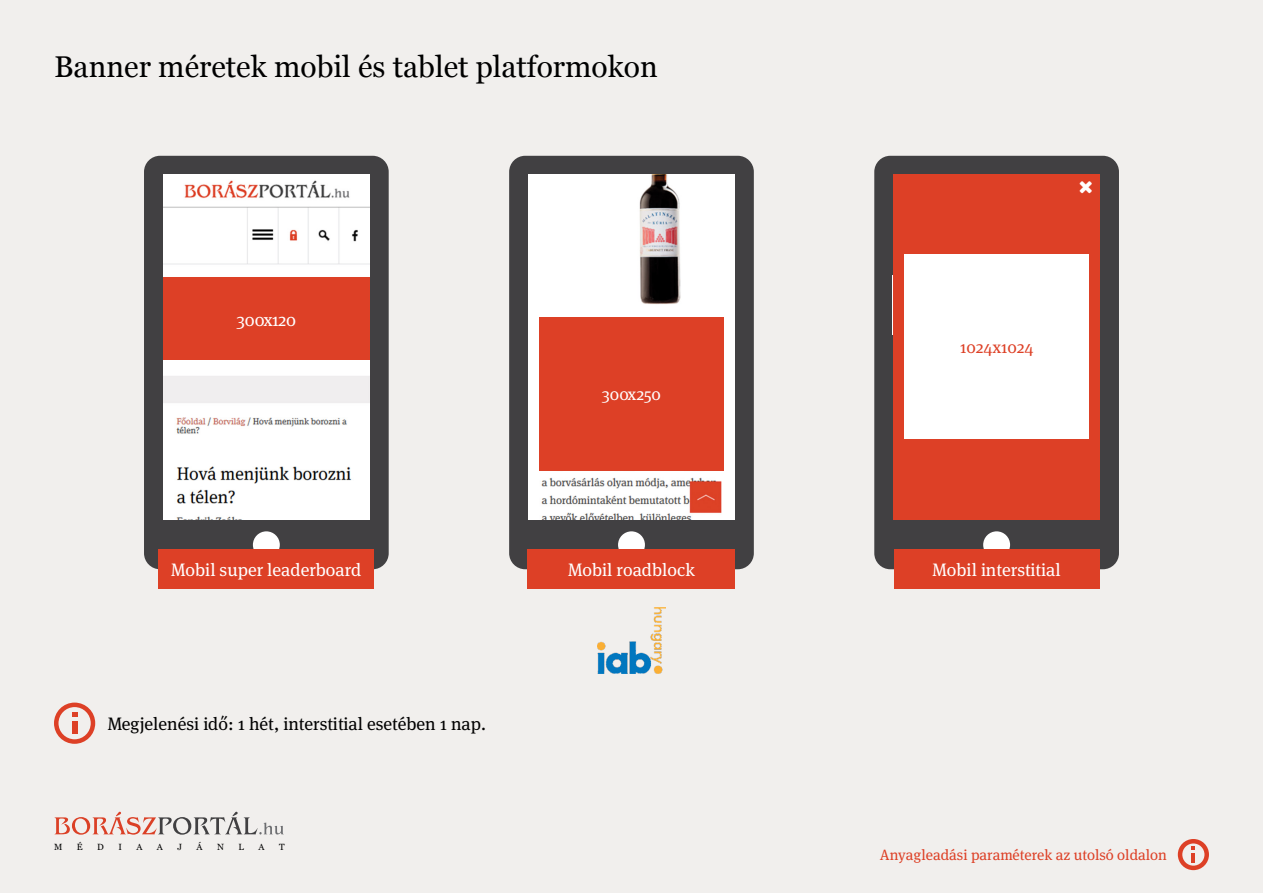
<style>
.page{position:relative;width:1263px;height:893px;background:#f1efed}
.page>*{position:absolute;margin:0;border:0;box-sizing:border-box;transform-origin:0 0}
.t1{font:30px "Georgia";color:#000}
.t2{font:18px "FF Meta Serif Pro";color:#fff}
.t3{font:18px "FF Meta Serif Pro";color:#000}
.t4{font:18px "FF Meta Serif Pro";letter-spacing:-.025em;color:#fff}
.t5{font:17.1px "FF Meta Serif Pro";color:#dd4026}
.t6{font:17.1px "FF Meta Serif Pro";color:#fff}
.t7{font:15px "FF Meta Serif Pro";color:#dd4026}
.t8{font:9px "Georgia";color:#000}
</style>
<div class="page">
<svg style="left:54px;top:812px;width:230px;height:23px"></svg>
<div style="left:1178px;top:839px;width:31px;height:31px;border:4px solid #dd4026;border-radius:50%"></div>
<hr style="left:1191px;top:853px;width:4px;height:10px;background:#dd4026">
<svg style="left:1191px;top:846px;width:4px;height:4px"></svg>
<div style="left:54px;top:703px;width:41px;height:41px;border:4px solid #dd4026;border-radius:50%"></div>
<div style="left:72px;top:721px;width:5px;height:13px;background:#dd4026"></div>
<svg style="left:72px;top:712px;width:5px;height:5px"></svg>
<div style="left:509px;top:156px;width:245px;height:413px;background:#414042;border-radius:16px"></div>
<div style="left:618px;top:531px;width:27px;height:27px;background:#fff;border-radius:50%"></div>
<img style="left:528px;top:174px;width:207px;height:345px">
<div style="left:539px;top:317px;width:185px;height:154px;background:#dd4026"></div>
<div style="left:528px;top:549px;width:207px;height:40px;background:#dd4026"></div>
<img style="left:597px;top:608px;width:68px;height:66px">
<div style="left:144px;top:156px;width:245px;height:413px;background:#414042;border-radius:16px"></div>
<div style="left:253px;top:531px;width:27px;height:27px;background:#fff;border-radius:50%"></div>
<img style="left:163px;top:174px;width:207px;height:345px">
<div style="left:163px;top:278px;width:207px;height:82px;background:#dd4026"></div>
<div style="left:158px;top:549px;width:216px;height:40px;background:#dd4026"></div>
<div style="left:874px;top:156px;width:245px;height:413px;background:#414042;border-radius:16px"></div>
<div style="left:983px;top:531px;width:27px;height:27px;background:#fff;border-radius:50%"></div>
<div style="left:893px;top:174px;width:207px;height:345px;background:#dd4026"></div>
<div style="left:894px;top:549px;width:205px;height:40px;background:#dd4026"></div>
<div style="left:904px;top:254px;width:185px;height:185px;background:#fff"></div>
<h1 class="t1" style="left:54px;top:48px;width:605px">Banner méretek mobil és tablet platformokon</h1>
<p class="t4" style="left:236px;top:306px;width:61px">300x120</p>
<p class="t6" style="left:602px;top:382px;width:61px">300x250</p>
<p class="t5" style="left:960px;top:335px;width:75px">1024x1024</p>
<p class="t2" style="left:171px;top:557px;width:192px">Mobil super leaderboard</p>
<p class="t2" style="left:932px;top:557px;width:130px">Mobil interstitial</p>
<p class="t2" style="left:568px;top:557px;width:128px">Mobil roadblock</p>
<p class="t3" style="left:108px;top:711px;width:380px">Megjelenési idő: 1 hét, interstitial esetében 1 nap.</p>
<p class="t8" style="left:54px;top:841px;width:10px">M</p>
<p class="t8" style="left:77px;top:841px;width:7px">é</p>
<p class="t8" style="left:97px;top:841px;width:8px">d</p>
<p class="t8" style="left:118px;top:841px;width:5px">i</p>
<p class="t8" style="left:136px;top:841px;width:8px">a</p>
<p class="t8" style="left:157px;top:841px;width:8px">a</p>
<p class="t8" style="left:177px;top:841px;width:6px">j</p>
<p class="t8" style="left:197px;top:841px;width:8px">á</p>
<p class="t8" style="left:217px;top:841px;width:8px">n</p>
<p class="t8" style="left:239px;top:841px;width:7px">l</p>
<p class="t8" style="left:258px;top:841px;width:8px">a</p>
<p class="t8" style="left:279px;top:841px;width:7px">t</p>
<p class="t7" style="left:880px;top:844px;width:289px">Anyagleadási paraméterek az utolsó oldalon</p>
</div>
